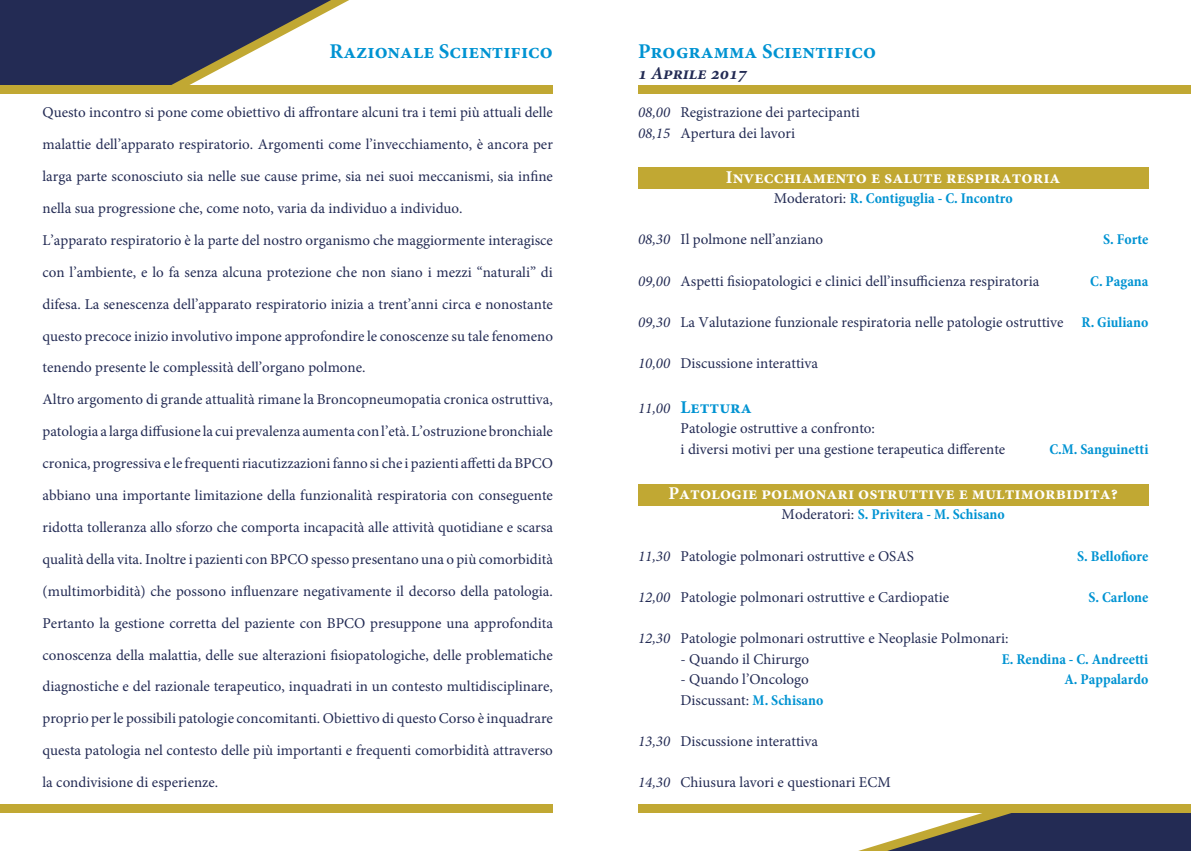
<style>
.page{position:relative;width:1191px;height:851px;background:#fff}
.page>*{position:absolute;margin:0;border:0;box-sizing:border-box;transform-origin:0 0}
.t1{font:700 21px "Minion Pro";color:#0093d2}
.t2{font:700 18px "Minion Pro";color:#fff}
.t3{font:700 18px "Minion Pro";color:#0093d2}
.t4{font:italic 700 18px "Minion Pro";color:#232b54}
.t5{font:15px/31.8px "Minion Pro";color:#232b54}
.t6{font:700 condensed 15px "Minion Pro";color:#0093d2}
.s1{font-style:italic}
.s2{font-weight:400;font-stretch:normal;color:#232b54}
.s3{font-weight:700;font-stretch:condensed;color:#0093d2}
.s4{font-weight:400;font-style:italic;font-size:15px;color:#232b54}
</style>
<div class="page">
<div style="left:638px;top:484px;width:510px;height:21px;background:#c1a833"></div>
<div style="left:638px;top:167px;width:510px;height:21px;background:#c1a833"></div>
<div style="left:0;top:85px;width:553px;height:9px;background:#c1a833"></div>
<div style="left:638px;top:85px;width:553px;height:9px;background:#c1a833"></div>
<svg style="left:0;top:0;width:349px;height:85px"></svg>
<div style="left:638px;top:804px;width:553px;height:8px;background:#c1a833"></div>
<svg style="left:788px;top:812px;width:403px;height:38px"></svg>
<div style="left:0;top:804px;width:553px;height:8px;background:#c1a833"></div>
<h1 class="t1" style="left:329px;top:36px;width:225px">Razionale Scientifico</h1>
<h1 class="t1" style="left:638px;top:36px;width:240px">Programma Scientifico</h1>
<p class="t4" style="left:638px;top:61px;width:111px">1 Aprile 2017</p>
<p class="t5" style="left:43px;top:97px;width:512px">Questo incontro si pone come obiettivo di affrontare alcuni tra i temi più attuali delle malattie dell’apparato respiratorio. Argomenti come l’invecchiamento, è ancora per larga parte sconosciuto sia nelle sue cause prime, sia nei suoi meccanismi, sia infine nella sua progressione che, come noto, varia da individuo a individuo.<br>L’apparato respiratorio è la parte del nostro organismo che maggiormente interagisce con l’ambiente, e lo fa senza alcuna protezione che non siano i mezzi “naturali” di difesa. La senescenza dell’apparato respiratorio inizia a trent’anni circa e nonostante questo precoce inizio involutivo impone approfondire le conoscenze su tale fenomeno tenendo presente le complessità dell’organo polmone.<br>Altro argomento di grande attualità rimane la Broncopneumopatia cronica ostruttiva, patologia a larga diffusione la cui prevalenza aumenta con l’età. L’ostruzione bronchiale cronica, progressiva e le frequenti riacutizzazioni fanno si che i pazienti affetti da BPCO abbiano una importante limitazione della funzionalità respiratoria con conseguente ridotta tolleranza allo sforzo che comporta incapacità alle attività quotidiane e scarsa qualità della vita. Inoltre i pazienti con BPCO spesso presentano una o più comorbidità (multimorbidità) che possono influenzare negativamente il decorso della patologia.<br>Pertanto la gestione corretta del paziente con BPCO presuppone una approfondita conoscenza della malattia, delle sue alterazioni fisiopatologiche, delle problematiche diagnostiche e del razionale terapeutico, inquadrati in un contesto multidisciplinare, proprio per le possibili patologie concomitanti. Obiettivo di questo Corso è inquadrare questa patologia nel contesto delle più importanti e frequenti comorbidità attraverso la condivisione di esperienze.</p>
<p class="t5" style="left:638px;top:102px;width:223px;line-height:20.5px"><span class="s1">08,00</span> Registrazione dei partecipanti<br><span class="s1">08,15</span> Apertura dei lavori</p>
<p class="t2" style="left:726px;top:164px;width:336px">Invecchiamento e salute respiratoria</p>
<p class="t6" style="left:773px;top:188px;width:241px"><span class="s2">Moderatori:</span> R. Contiguglia - C. Incontro</p>
<p class="t5" style="left:638px;top:224px;width:187px"><span class="s1">08,30</span> Il polmone nell’anziano</p>
<p class="t6" style="left:1103px;top:229px;width:47px">S. Forte</p>
<p class="t5" style="left:638px;top:265px;width:403px"><span class="s1">09,00</span> Aspetti fisiopatologici e clinici dell’insufficienza respiratoria</p>
<p class="t6" style="left:1090px;top:270px;width:60px">C. Pagana</p>
<p class="t5" style="left:638px;top:306px;width:512px"><span class="s1">09,30</span> La Valutazione funzionale respiratoria nelle patologie ostruttive <span class="s3">R. Giuliano</span></p>
<p class="t5" style="left:638px;top:347px;width:182px"><span class="s1">10,00</span> Discussione interattiva</p>
<p class="t3" style="left:638px;top:394px;width:115px"><span class="s4">11,00</span> Lettura</p>
<p class="t5" style="left:680px;top:418px;width:326px;line-height:20.5px">Patologie ostruttive a confronto:<br>i diversi motivi per una gestione terapeutica differente</p>
<p class="t6" style="left:1049px;top:439px;width:101px">C.M. Sanguinetti</p>
<p class="t2" style="left:668px;top:480px;width:451px">Patologie polmonari ostruttive e multimorbidita?</p>
<p class="t6" style="left:781px;top:504px;width:225px"><span class="s2">Moderatori:</span> S. Privitera - M. Schisano</p>
<p class="t5" style="left:638px;top:540px;width:277px"><span class="s1">11,30</span> Patologie polmonari ostruttive e OSAS</p>
<p class="t6" style="left:1077px;top:545px;width:73px">S. Bellofiore</p>
<p class="t5" style="left:638px;top:581px;width:313px"><span class="s1">12,00</span> Patologie polmonari ostruttive e Cardiopatie</p>
<p class="t6" style="left:1088px;top:586px;width:62px">S. Carlone</p>
<p class="t5" style="left:638px;top:622px;width:372px"><span class="s1">12,30</span> Patologie polmonari ostruttive e Neoplasie Polmonari:</p>
<p class="t5" style="left:680px;top:642px;width:130px">- Quando il Chirurgo</p>
<p class="t6" style="left:1001px;top:648px;width:148px">E. Rendina - C. Andreetti</p>
<p class="t5" style="left:680px;top:663px;width:130px">- Quando l’Oncologo</p>
<p class="t6" style="left:1064px;top:669px;width:85px">A. Pappalardo</p>
<p class="t5" style="left:680px;top:684px;width:144px">Discussant: <span class="s3">M. Schisano</span></p>
<p class="t5" style="left:638px;top:725px;width:182px"><span class="s1">13,30</span> Discussione interattiva</p>
<p class="t5" style="left:638px;top:766px;width:254px"><span class="s1">14,30</span> Chiusura lavori e questionari ECM</p>
</div>
